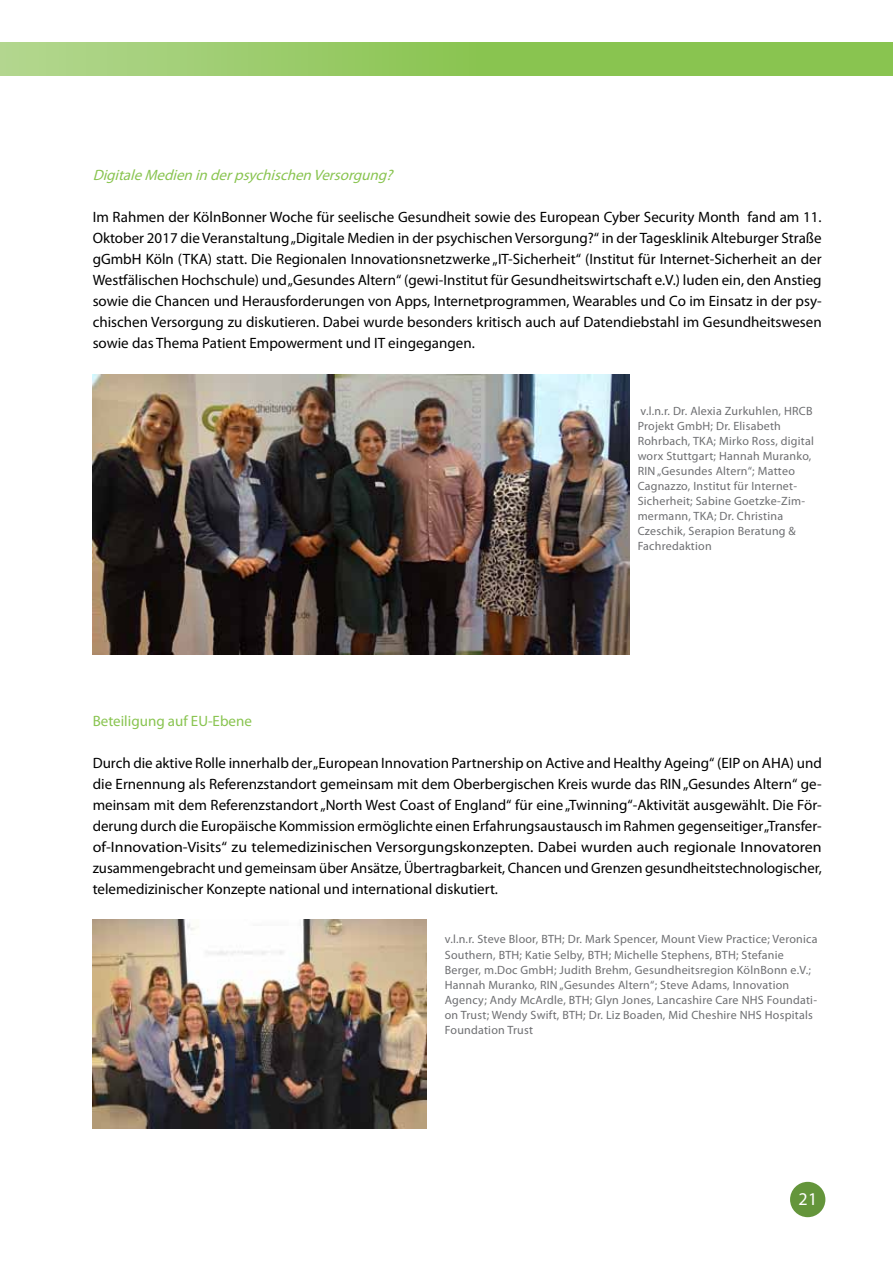
<style>
.page{position:relative;width:893px;height:1263px;background:#fff}
.page>*{position:absolute;margin:0;border:0;box-sizing:border-box;transform-origin:0 0}
.t1{font:18px "Myriad Pro";color:#fff}
.t2{font:15px/21px "Myriad Pro";color:#000;text-align:justify}
.t3{font:italic 15px "Myriad Pro";color:#89c450}
.t4{font:15px "Myriad Pro";color:#89c450}
.t5{font:12px/15px "Myriad Pro";letter-spacing:.02em;color:#6d6e71}
</style>
<div class="page">
<div style="left:790px;top:1182px;width:35px;height:35px;background:#64953b;border-radius:50%"></div>
<svg style="left:0;top:43px;width:893px;height:33px;background:#94c961"></svg>
<img style="left:93px;top:374px;width:537px;height:280px">
<img style="left:93px;top:919px;width:334px;height:210px">
<p class="t3" style="left:93px;top:166px;width:306px">DigitaleMedieninderpsychischenVersorgung?</p>
<p class="t2" style="left:93px;top:206px;width:730px">Im Rahmen der KölnBonner Woche für seelische Gesundheit sowie des European Cyber Security Month fand am 11.<br>Oktober 2017 die Veranstaltung „Digitale Medien in der psychischen Versorgung?“ in der Tagesklinik Alteburger Straße gGmbH Köln (TKA) statt. Die Regionalen Innovationsnetzwerke „IT-Sicherheit“ (Institut für Internet-Sicherheit an der Westfälischen Hochschule) und „Gesundes Altern“ (gewi-Institut für Gesundheitswirtschaft e.V.) luden ein, den Anstieg sowie die Chancen und Herausforderungen von Apps, Internetprogrammen, Wearables und Co im Einsatz in der psy&shy;chischen Versorgung zu diskutieren. Dabei wurde besonders kritisch auch auf Datendiebstahl im Gesundheitswesen sowie das Thema Patient Empowerment und IT eingegangen.</p>
<p class="t5" style="left:638px;top:403px;width:178px">v.l.n.r. Dr. Alexia Zurkuhlen, HRCB<br>Projekt GmbH; Dr. Elisabeth<br>Rohrbach, TKA; Mirko Ross, digital worx Stuttgart; Hannah Muranko,<br>RIN „Gesundes Altern“; Matteo<br>Cagnazzo, Institut für Internet-<br>Sicherheit; Sabine Goetzke-Zim&shy;mermann, TKA; Dr. Christina<br>Czeschik, Serapion Beratung &amp;<br>Fachredaktion</p>
<p class="t4" style="left:93px;top:712px;width:161px">Beteiligung auf EU-Ebene</p>
<p class="t2" style="left:93px;top:752px;width:731px">Durch die aktive Rolle innerhalb der „European Innovation Partnership on Active and Healthy Ageing“ (EIP on AHA) und die Ernennung als Referenzstandort gemeinsam mit dem Oberbergischen Kreis wurde das RIN „Gesundes Altern“ ge&shy;meinsam mit dem Referenzstandort „North West Coast of England“ für eine „Twinning“-Aktivität ausgewählt. Die För&shy;derung durch die Europäische Kommission ermöglichte einen Erfahrungsaustausch im Rahmen gegenseitiger „Transfer&shy;of-Innovation-Visits“ zu telemedizinischen Versorgungskonzepten. Dabei wurden auch regionale Innovatoren zusammengebracht und gemeinsam über Ansätze, Übertragbarkeit, Chancen und Grenzen gesundheitstechnologischer, telemedizinischer Konzepte national und international diskutiert.</p>
<p class="t5" style="left:445px;top:932px;width:374px">v.l.n.r. Steve Bloor, BTH; Dr. Mark Spencer, Mount View Practice; Veronica Southern, BTH; Katie Selby, BTH; Michelle Stephens, BTH; Stefanie Berger, m.Doc GmbH; Judith Brehm, Gesundheitsregion KölnBonn e.V.; Hannah Muranko, RIN „Gesundes Altern“; Steve Adams, Innovation Agency; Andy McArdle, BTH; Glyn Jones, Lancashire Care NHS Foundati&shy;on Trust; Wendy Swift, BTH; Dr. Liz Boaden, Mid Cheshire NHS Hospitals Foundation Trust</p>
<p class="t1" style="left:798px;top:1187px;width:21px">21</p>
</div>
